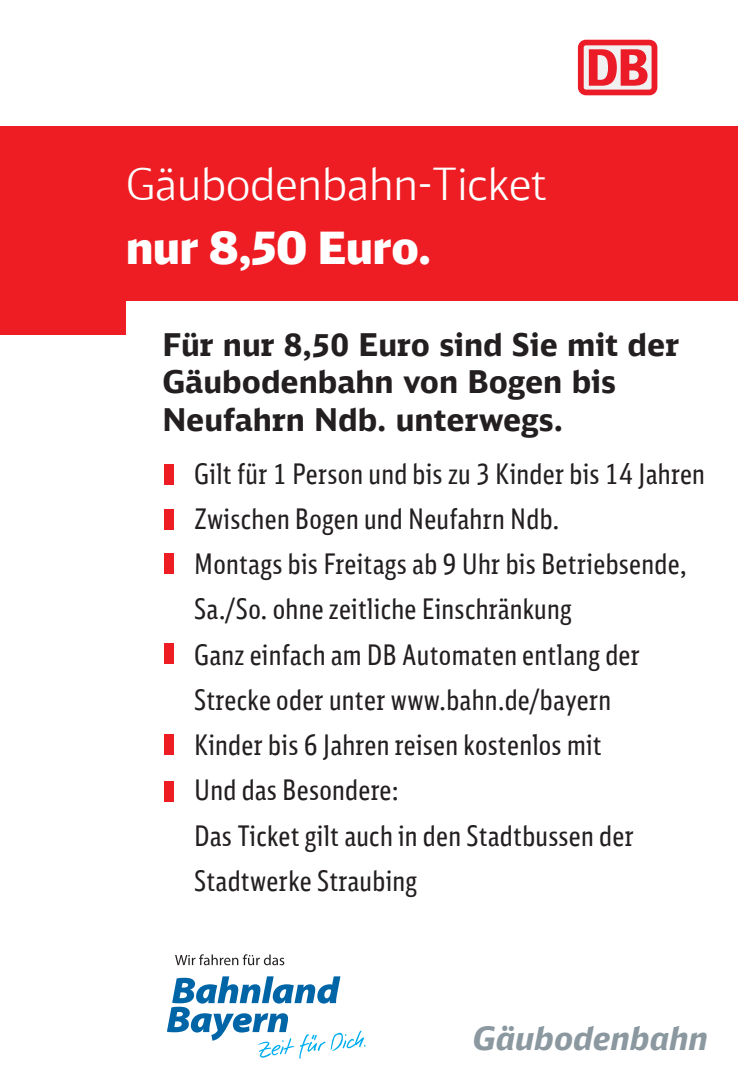
<style>
.page{position:relative;width:738px;height:1078px;background:#fff}
.page>*{position:absolute;margin:0;border:0;box-sizing:border-box;transform-origin:0 0}
.t1{font:300 44px "DB Head";color:#fff}
.t2{font:900 44px "DB Head";color:#fff}
.t3{font:italic 700 32px "DB Sans Alternate";color:#8b98a0}
.t4{font:700 31.2px/37.2px "DB Sans";color:#231f20}
.t5{font:28px/45.2px "DB Sans Comp";letter-spacing:.01em;color:#231f20}
</style>
<div class="page">
<div style="left:577px;top:40px;width:79px;height:55px;background:#eb1c28;border-radius:8px"></div>
<div style="left:583px;top:45px;width:68px;height:45px;background:#f0f1f0;border-radius:2px"></div>
<svg style="left:588px;top:49px;width:59px;height:37px"></svg>
<div style="left:0;top:126px;width:737px;height:208px;background:#ee1d23"></div>
<div style="left:126px;top:300px;width:611px;height:75px;background:#fff"></div>
<svg style="left:167px;top:976px;width:198px;height:82px"></svg>
<svg style="left:175px;top:954px;width:109px;height:11px"></svg>
<div style="left:164px;top:464px;width:9px;height:20px;background:#ee1d23"></div>
<div style="left:164px;top:509px;width:9px;height:20px;background:#ee1d23"></div>
<div style="left:164px;top:553px;width:9px;height:21px;background:#ee1d23"></div>
<div style="left:164px;top:643px;width:9px;height:20px;background:#ee1d23"></div>
<div style="left:164px;top:734px;width:9px;height:21px;background:#ee1d23"></div>
<div style="left:164px;top:781px;width:9px;height:20px;background:#ee1d23"></div>
<h1 class="t1" style="left:126px;top:157px;width:421px">Gäubodenbahn-Ticket</h1>
<h1 class="t2" style="left:126px;top:220px;width:306px">nur 8,50 Euro.</h1>
<p class="t4" style="left:162px;top:325px;width:518px">Für nur 8,50 Euro sind Sie mit der<br>Gäubodenbahn von Bogen bis<br>Neufahrn Ndb. unterwegs.</p>
<p class="t5" style="left:194px;top:450px;width:512px">Gilt für 1 Person und bis zu 3 Kinder bis 14 Jahren Zwischen Bogen und Neufahrn Ndb.<br>Montags bis Freitags ab 9 Uhr bis Betriebsende, Sa./So. ohne zeitliche Einschränkung<br>Ganz einfach am DB Automaten entlang der Strecke oder unter www.bahn.de/bayern<br>Kinder bis 6 Jahren reisen kostenlos mit<br>Und das Besondere:<br>Das Ticket gilt auch in den Stadtbussen der Stadtwerke Straubing</p>
<p class="t3" style="left:472px;top:1017px;width:237px">Gäubodenbahn</p>
</div>
